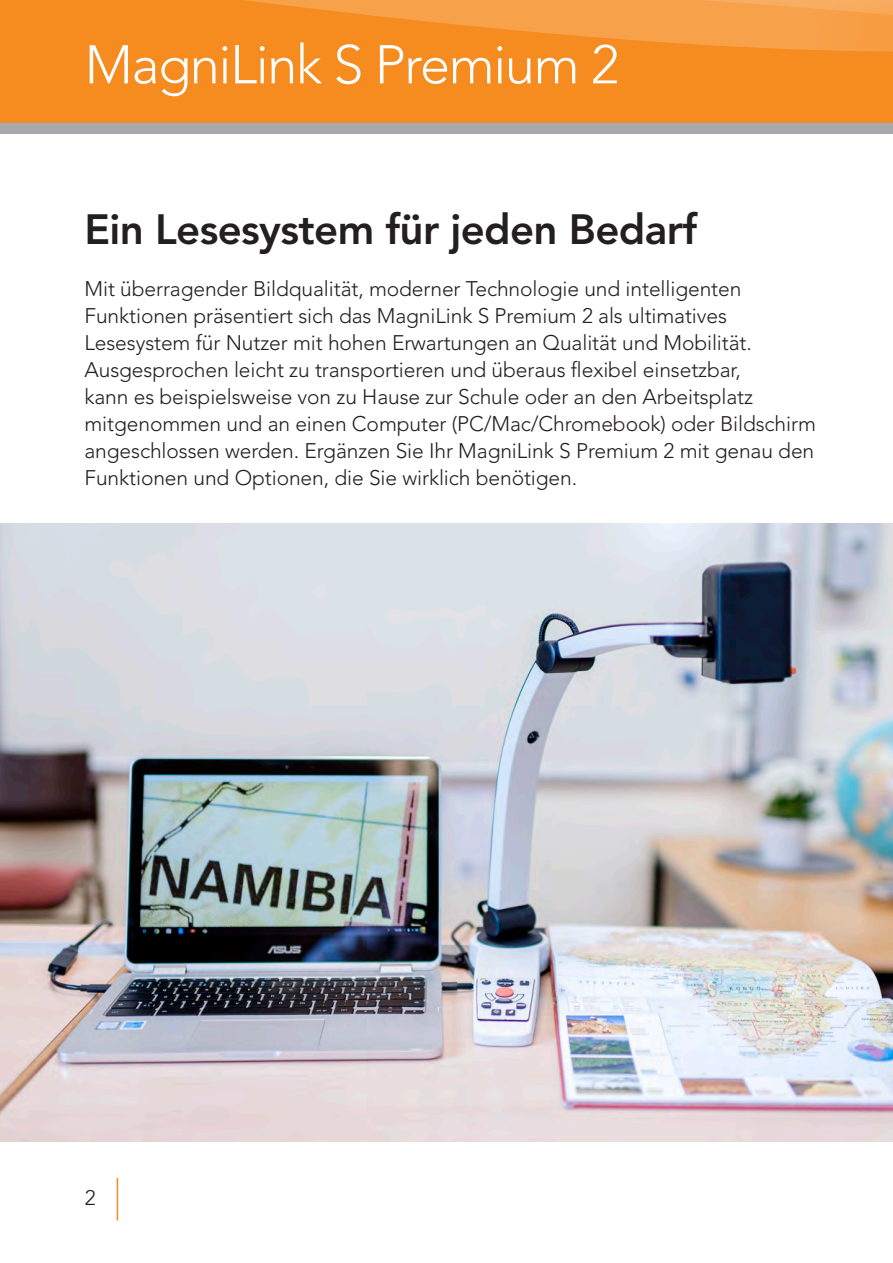
<style>
.page{position:relative;width:893px;height:1263px;background:#fff}
.page>*{position:absolute;margin:0;border:0;box-sizing:border-box;transform-origin:0 0}
.t1{font:300 54px "Avenir LT Std";letter-spacing:-.025em;color:#fff}
.t2{font:800 42px "Avenir LT Std";letter-spacing:-.015em;color:#231f20}
.Lista{font:300 21px/27px "Avenir LT Std";letter-spacing:-.005em;color:#231f20}
</style>
<div class="page">
<div style="left:0;top:0;width:893px;height:123px;background:#f68b1f"></div>
<svg style="left:245px;top:0;width:288px;height:32px;fill:#f7a14a"></svg>
<svg style="left:533px;top:0;width:360px;height:52px;fill:#f7a14a"></svg>
<div style="left:0;top:123px;width:893px;height:11px;background:#a8a9ad"></div>
<hr style="left:117px;top:1178px;width:1px;height:42px;background:#f68b1f">
<img style="left:0;top:523px;width:893px;height:619px">
<p class="t1" style="left:85px;top:33px;width:536px">MagniLink S Premium 2</p>
<p class="t2" style="left:85px;top:205px;width:614px">Ein Lesesystem für jeden Bedarf</p>
<p class="Lista" style="left:85px;top:275px;width:733px">Mit überragender Bildqualität, moderner Technologie und intelligenten Funktionen präsentiert sich das MagniLink S Premium 2 als ultimatives Lesesystem für Nutzer mit hohen Erwartungen an Qualität und Mobilität.<br>Ausgesprochen leicht zu transportieren und überaus flexibel einsetzbar,<br>kann es beispielsweise von zu Hause zur Schule oder an den Arbeitsplatz mitgenommen und an einen Computer (PC/Mac/Chromebook) oder Bildschirm angeschlossen werden. Ergänzen Sie Ihr MagniLink S Premium 2 mit genau den Funktionen und Optionen, die Sie wirklich benötigen.</p>
<p class="Lista" style="left:85px;top:1184px;width:12px">2</p>
</div>
